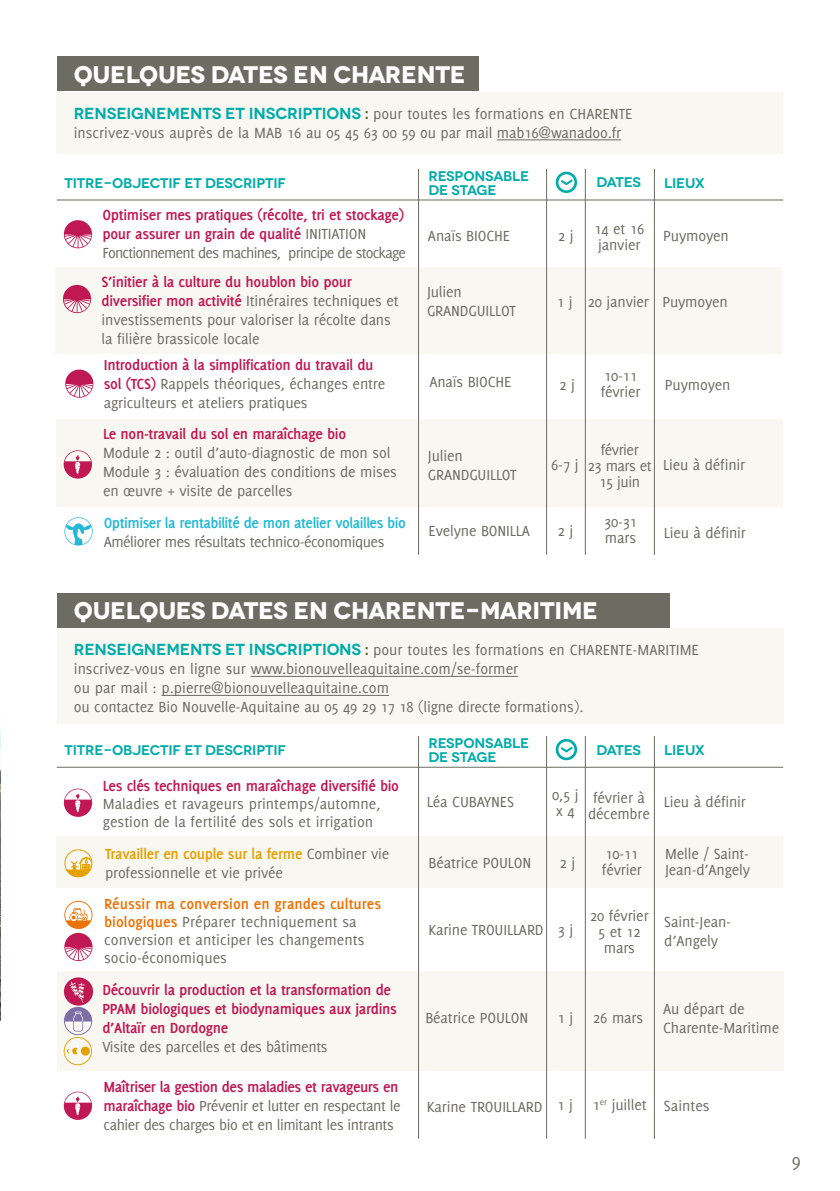
<style>
.page{position:relative;width:840px;height:1191px;background:#fff}
.page>*{position:absolute;margin:0;border:0;box-sizing:border-box;transform-origin:0 0}
.t1{font:700 24px "Novecentowide";letter-spacing:-.01em;color:#fff}
.t2{font:20px "Delicious";color:#6c6d63}
.t3{font:16px/19px "Delicious";letter-spacing:-.01em;color:#6c6c63}
.t4{font:700 16px/19px "Delicious";letter-spacing:-.02em;color:#c01853}
.t5{font:16px/19px "Delicious";letter-spacing:-.03em;color:#6c6c63}
.t6{font:700 16px "Delicious";letter-spacing:-.03em;color:#23b9d6}
.t7{font:600 14px/14px "Novecentowide";letter-spacing:-.01em;color:#00aca9}
.t8{font:9.4px "Delicious";color:#6c6c63}
.s1{font-family:"Novecentowide";font-weight:600;color:#00aca9}
.s2{font-family:"Track";color:#547618}
.s3{font-weight:400;color:#6c6c63}
.s4{font-weight:700;color:#c01853}
.s5{font-weight:700;color:#e5a100}
.s6{font-weight:700;color:#ee7203}
.s7{font-size:16px}
</style>
<div class="page">
<div style="left:57px;top:419px;width:725px;height:88px;background:#f9f7f2"></div>
<div style="left:56px;top:268px;width:725px;height:86px;background:#f9f7f2"></div>
<div style="left:57px;top:628px;width:725px;height:96px;background:#f9f7f2"></div>
<hr style="left:250px;top:676px;width:268px;height:1px;background:#6c6c63">
<hr style="left:161px;top:695px;width:228px;height:1px;background:#6c6c63">
<div style="left:57px;top:971px;width:725px;height:99px;background:#f9f7f2"></div>
<div style="left:57px;top:837px;width:725px;height:51px;background:#f9f7f2"></div>
<div style="left:57px;top:92px;width:725px;height:62px;background:#f9f7f2"></div>
<hr style="left:496px;top:139px;width:124px;height:1px;background:#6c6c63">
<div style="left:57px;top:57px;width:421px;height:34px;background:#6c6c63"></div>
<div style="left:57px;top:594px;width:612px;height:34px;background:#6c6c63"></div>
<hr style="left:57px;top:767px;width:725px;height:1px;background:#6c6c63">
<hr style="left:418px;top:736px;width:1px;height:402px;background:#6c6c63">
<hr style="left:653px;top:736px;width:1px;height:402px;background:#6c6c63">
<hr style="left:584px;top:736px;width:1px;height:402px;background:#6c6c63">
<hr style="left:546px;top:736px;width:1px;height:402px;background:#6c6c63">
<svg style="left:555px;top:739px;width:21px;height:21px"></svg>
<svg style="left:64px;top:788px;width:28px;height:29px"></svg>
<svg style="left:64px;top:901px;width:28px;height:60px"></svg>
<svg style="left:64px;top:1091px;width:28px;height:28px"></svg>
<svg style="left:64px;top:977px;width:29px;height:88px"></svg>
<svg style="left:65px;top:856px;width:27px;height:21px"></svg>
<div style="left:64px;top:849px;width:28px;height:28px;border:1px solid #e5a100;border-radius:50%"></div>
<svg style="left:64px;top:220px;width:28px;height:28px"></svg>
<svg style="left:63px;top:285px;width:28px;height:28px"></svg>
<svg style="left:65px;top:369px;width:28px;height:29px"></svg>
<svg style="left:64px;top:450px;width:28px;height:28px"></svg>
<hr style="left:57px;top:200px;width:725px;height:1px;background:#6c6c63">
<hr style="left:418px;top:169px;width:1px;height:386px;background:#6c6c63">
<hr style="left:653px;top:169px;width:1px;height:386px;background:#6c6c63">
<hr style="left:584px;top:169px;width:1px;height:386px;background:#6c6c63">
<hr style="left:546px;top:169px;width:1px;height:386px;background:#6c6c63">
<svg style="left:555px;top:172px;width:21px;height:21px"></svg>
<svg style="left:64px;top:517px;width:29px;height:28px"></svg>
<img style="left:0;top:729px;width:1px;height:291px">
<h1 class="t1" style="left:74px;top:59px;width:393px">QUELQUES DATES EN CHARENTE</h1>
<p class="t3" style="left:74px;top:104px;width:560px"><span class="s1">RENSEIGNEMENTS ET INSCRIPTIONS</span> <span class="s2">:</span> pour toutes les formations en CHARENTE inscrivez-vous auprès de la MAB 16 au 05 45 63 00 59 ou par mail mab16@wanadoo.fr</p>
<p class="t7" style="left:428px;top:169px;width:102px">RESPONSABLE<br>DE STAGE</p>
<p class="t7" style="left:64px;top:176px;width:223px">TITRE-OBJECTIF ET DESCRIPTIF</p>
<p class="t7" style="left:596px;top:176px;width:46px">DATES</p>
<p class="t7" style="left:663px;top:176px;width:42px">LIEUX</p>
<p class="t4" style="left:102px;top:205px;width:305px">Optimiser mes pratiques (récolte, tri et stockage) pour assurer un grain de qualité <span class="s3">INITIATION<br>Fonctionnement des machines, principe de stockage</span></p>
<p class="t3" style="left:101px;top:272px;width:298px"><span class="s4">S’initier à la culture du houblon bio pour diversifier mon activité</span> Itinéraires techniques et investissements pour valoriser la récolte dans la filière brassicole locale</p>
<p class="t3" style="left:104px;top:355px;width:283px"><span class="s4">Introduction à la simplification du travail du sol (TCS)</span> Rappels théoriques, échanges entre agriculteurs et ateliers pratiques</p>
<p class="t4" style="left:103px;top:424px;width:244px">Le non-travail du sol en maraîchage bio</p>
<p class="t3" style="left:103px;top:443px;width:295px">Module 2 : outil d’auto-diagnostic de mon sol<br>Module 3 : évaluation des conditions de mises en œuvre + visite de parcelles</p>
<p class="t6" style="left:104px;top:513px;width:303px">Optimiser la rentabilité de mon atelier volailles bio</p>
<p class="t5" style="left:104px;top:532px;width:282px">Améliorer mes résultats technico-économiques</p>
<p class="t3" style="left:428px;top:226px;width:84px">Anaïs BIOCHE</p>
<p class="t3" style="left:557px;top:226px;width:17px">2 j</p>
<p class="t3" style="left:427px;top:282px;width:90px">Julien<br>GRANDGUILLOT</p>
<p class="t3" style="left:556px;top:292px;width:17px">1 j</p>
<p class="t3" style="left:594px;top:220px;width:51px;line-height:16px">14 et 16 janvier</p>
<p class="t3" style="left:663px;top:226px;width:67px">Puymoyen</p>
<p class="t3" style="left:587px;top:292px;width:63px">20 janvier</p>
<p class="t3" style="left:662px;top:292px;width:67px">Puymoyen</p>
<p class="t3" style="left:600px;top:367px;width:41px;line-height:16px">10-11 février</p>
<p class="t3" style="left:429px;top:372px;width:84px">Anaïs BIOCHE</p>
<p class="t3" style="left:559px;top:375px;width:17px">2 j</p>
<p class="t3" style="left:664px;top:375px;width:67px">Puymoyen</p>
<p class="t3" style="left:427px;top:446px;width:90px">Julien<br>GRANDGUILLOT</p>
<p class="t3" style="left:551px;top:455px;width:29px">6-7 j</p>
<p class="t5" style="left:587px;top:442px;width:65px;line-height:16px;text-align:center">février<br>23 mars et<br>15 juin</p>
<p class="t3" style="left:662px;top:455px;width:84px">Lieu à définir</p>
<p class="t3" style="left:603px;top:514px;width:34px;line-height:16px">30-31 mars</p>
<p class="t3" style="left:428px;top:521px;width:103px">Evelyne BONILLA</p>
<p class="t3" style="left:557px;top:521px;width:17px">2 j</p>
<p class="t3" style="left:663px;top:523px;width:84px">Lieu à définir</p>
<h1 class="t1" style="left:74px;top:596px;width:525px">QUELQUES DATES EN CHARENTE-MARITIME</h1>
<p class="t3" style="left:74px;top:640px;width:626px"><span class="s1">RENSEIGNEMENTS ET INSCRIPTIONS</span> <span class="s2">:</span> pour toutes les formations en CHARENTE-MARITIME inscrivez-vous en ligne sur www.bionouvelleaquitaine.com/se-former<br>ou par mail : p.pierre@bionouvelleaquitaine.com<br>ou contactez Bio Nouvelle-Aquitaine au 05 49 29 17 18 (ligne directe formations).</p>
<p class="t7" style="left:428px;top:736px;width:102px">RESPONSABLE<br>DE STAGE</p>
<p class="t7" style="left:64px;top:743px;width:223px">TITRE-OBJECTIF ET DESCRIPTIF</p>
<p class="t7" style="left:596px;top:743px;width:46px">DATES</p>
<p class="t7" style="left:663px;top:743px;width:42px">LIEUX</p>
<p class="t4" style="left:103px;top:776px;width:298px">Les clés techniques en maraîchage diversifié bio</p>
<p class="t3" style="left:103px;top:794px;width:279px;line-height:18px">Maladies et ravageurs printemps/automne, gestion de la fertilité des sols et irrigation</p>
<p class="t3" style="left:588px;top:789px;width:63px;line-height:16px;text-align:center">février à décembre</p>
<p class="t3" style="left:551px;top:786px;width:28px;line-height:16px">0,5 j x 4</p>
<p class="t3" style="left:427px;top:792px;width:88px">Léa CUBAYNES</p>
<p class="t3" style="left:663px;top:792px;width:84px">Lieu à définir</p>
<p class="t3" style="left:105px;top:844px;width:285px"><span class="s5">Travailler en couple sur la ferme</span> Combiner vie professionnelle et vie privée</p>
<p class="t3" style="left:601px;top:846px;width:41px;line-height:16px">10-11 février</p>
<p class="t3" style="left:428px;top:852px;width:104px">Béatrice POULON</p>
<p class="t3" style="left:559px;top:852px;width:17px">2 j</p>
<p class="t3" style="left:664px;top:846px;width:86px;line-height:16px">Melle / Saint-<br>Jean-d’Angely</p>
<p class="t3" style="left:104px;top:894px;width:278px;line-height:18px"><span class="s6">Réussir ma conversion en grandes cultures biologiques</span> Préparer techniquement sa conversion et anticiper les changements socio-économiques</p>
<p class="t4" style="left:102px;top:980px;width:296px">Découvrir la production et la transformation de<br>PPAM biologiques et biodynamiques aux jardins d’Altaïr en Dordogne</p>
<p class="t3" style="left:102px;top:1037px;width:227px">Visite des parcelles et des bâtiments</p>
<p class="t5" style="left:103px;top:1076px;width:298px"><span class="s4">Maîtriser la gestion des maladies et ravageurs en maraîchage bio</span> Prévenir et lutter en respectant le cahier des charges bio et en limitant les intrants</p>
<p class="t3" style="left:428px;top:919px;width:146px">Karine TROUILLARD 3 j</p>
<p class="t3" style="left:589px;top:907px;width:60px;line-height:16px;text-align:center">20 février<br>5 et 12 mars</p>
<p class="t3" style="left:664px;top:912px;width:68px">Saint-Jean&shy;d’Angely</p>
<p class="t3" style="left:425px;top:1008px;width:104px">Béatrice POULON</p>
<p class="t3" style="left:557px;top:1008px;width:87px">1 j 26 mars</p>
<p class="t3" style="left:662px;top:999px;width:118px">Au départ de<br>Charente-Maritime</p>
<p class="t3" style="left:427px;top:1096px;width:147px">Karine TROUILLARD 1 j</p>
<p class="t3" style="left:611px;top:1095px;width:36px">juillet</p>
<p class="t8" style="left:592px;top:1096px;width:16px"><span class="s7">1</span>er</p>
<p class="t3" style="left:663px;top:1096px;width:47px">Saintes</p>
<p class="t2" style="left:791px;top:1149px;width:10px">9</p>
</div>
